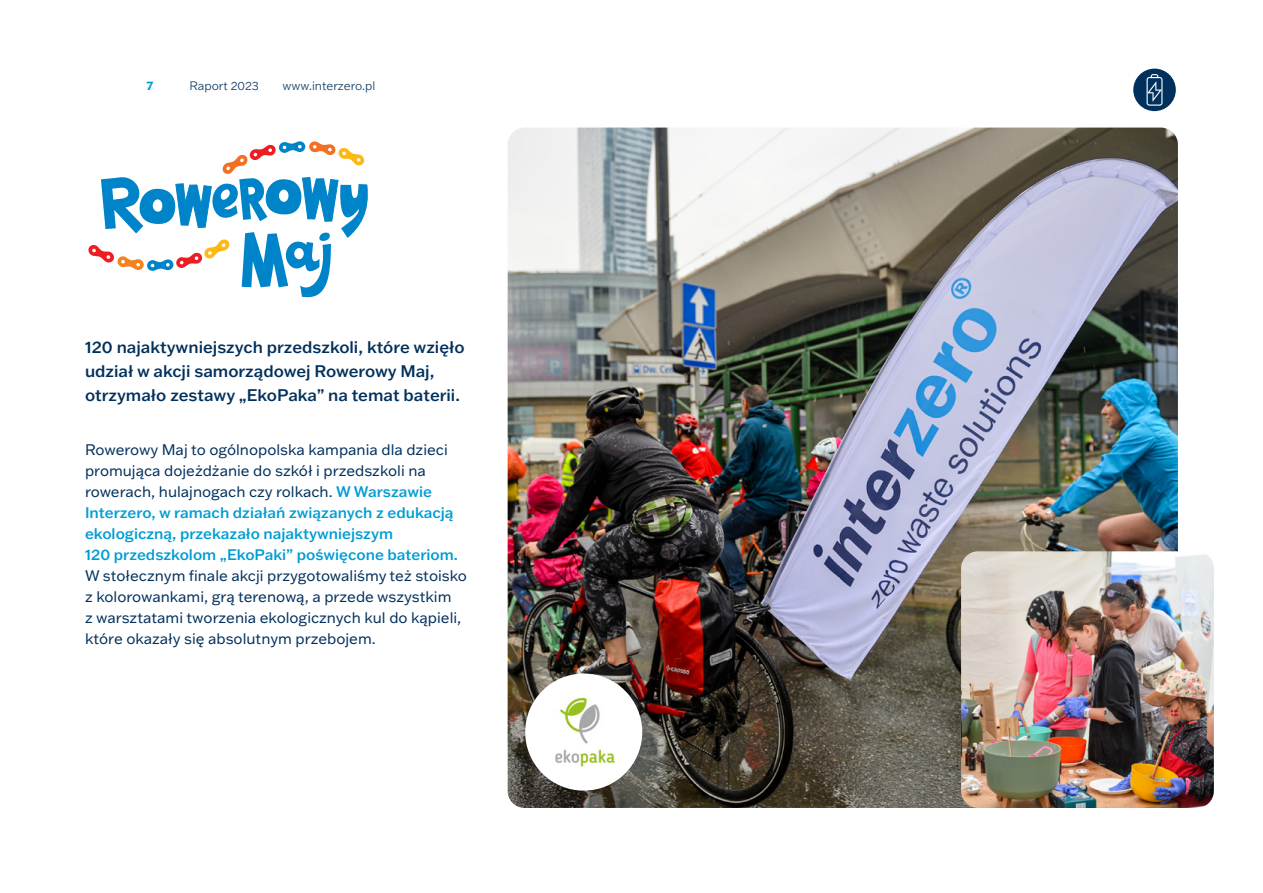
<style>
.page{position:relative;width:1263px;height:893px;background:#fff}
.page>*{position:absolute;margin:0;border:0;box-sizing:border-box;transform-origin:0 0}
.t1{font:500 16.5px/24px "Franklin Gothic ATF";color:#00305c}
.t2{font:500 15px/21px "Franklin Gothic ATF";color:#009dd3}
.t3{font:15px/21px "Franklin Gothic ATF";color:#00305c}
.t4{font:300 12px "Franklin Gothic ATF";color:#00305c}
.t5{font:700 12px "Franklin Gothic ATF";color:#009dd3}
.s1{font-weight:400;color:#00305c}
</style>
<div class="page">
<div style="left:1133px;top:69px;width:43px;height:42px;background:#00305c;border-radius:50%"></div>
<svg style="left:1146px;top:74px;width:16px;height:32px"></svg>
<img style="left:508px;top:128px;width:670px;height:680px">
<img style="left:961px;top:551px;width:253px;height:257px">
<svg style="left:88px;top:141px;width:280px;height:157px"></svg>
<img style="left:525px;top:674px;width:117px;height:117px;border-radius:59px">
<p class="t5" style="left:147px;top:77px;width:8px">7</p>
<p class="t4" style="left:189px;top:78px;width:71px">Raport 2023</p>
<p class="t4" style="left:283px;top:78px;width:94px">www.interzero.pl</p>
<p class="t1" style="left:85px;top:334px;width:381px">120 najaktywniejszych przedszkoli, które wzięło udział w akcji samorządowej Rowerowy Maj, otrzymało zestawy „EkoPaka” na temat baterii.</p>
<p class="t2" style="left:85px;top:438px;width:374px"><span class="s1">Rowerowy Maj to ogólnopolska kampania dla dzieci promująca dojeżdżanie do szkół i przedszkoli na rowerach, hulajnogach czy rolkach.</span> W Warszawie Interzero, w ramach działań związanych z edukacją ekologiczną, przekazało najaktywniejszym<br>120 przedszkolom „EkoPaki” poświęcone bateriom.</p>
<p class="t3" style="left:85px;top:564px;width:383px">W stołecznym finale akcji przygotowaliśmy też stoisko z kolorowankami, grą terenową, a przede wszystkim<br>z warsztatami tworzenia ekologicznych kul do kąpieli, które okazały się absolutnym przebojem.</p>
</div>
